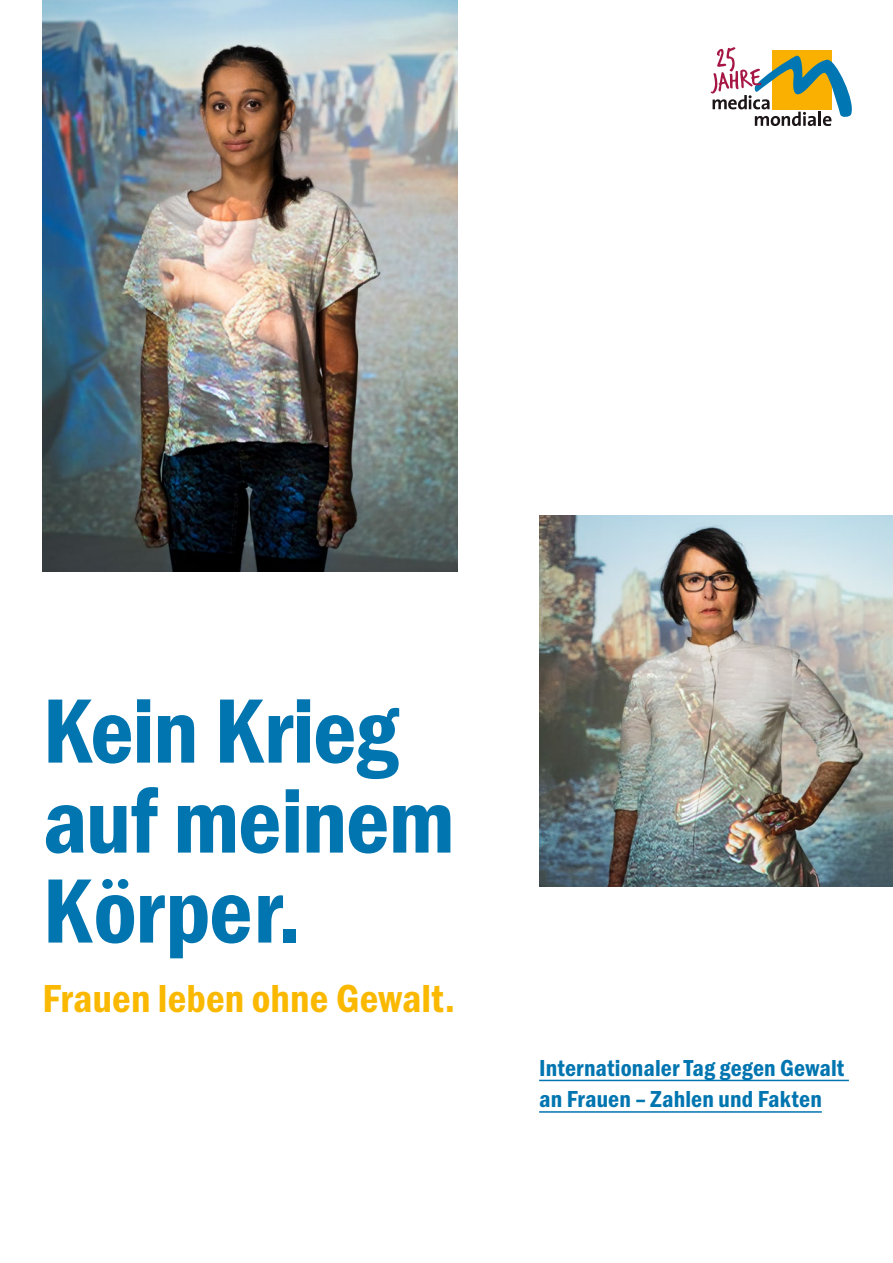
<style>
.page{position:relative;width:893px;height:1263px;background:#fff}
.page>*{position:absolute;margin:0;border:0;box-sizing:border-box;transform-origin:0 0}
.t1{font:94.5px/90px "Franklin Gothic URW Con Dem";letter-spacing:-.015em;color:#0075b0}
.t2{font:40.5px "Franklin Gothic URW Con Dem";letter-spacing:.005em;color:#fab900}
.t3{font:24px/31.5px "Franklin Gothic URW Con Dem";letter-spacing:.005em;color:#0075b0}
</style>
<div class="page">
<img style="left:43px;top:0;width:414px;height:571px">
<svg style="left:711px;top:47px;width:141px;height:79px"></svg>
<img style="left:539px;top:515px;width:354px;height:371px">
<hr style="left:539px;top:1080px;width:310px;height:1px;background:#0075b0">
<hr style="left:539px;top:1111px;width:283px;height:2px;background:#0075b0">
<h1 class="t1" style="left:43px;top:682px;width:413px">Kein Krieg auf meinem<br>Körper.</h1>
<h2 class="t2" style="left:43px;top:971px;width:414px">Frauen leben ohne Gewalt.</h2>
<p class="t3" style="left:539px;top:1051px;width:307px">Internationaler Tag gegen Gewalt an Frauen – Zahlen und Fakten</p>
</div>
